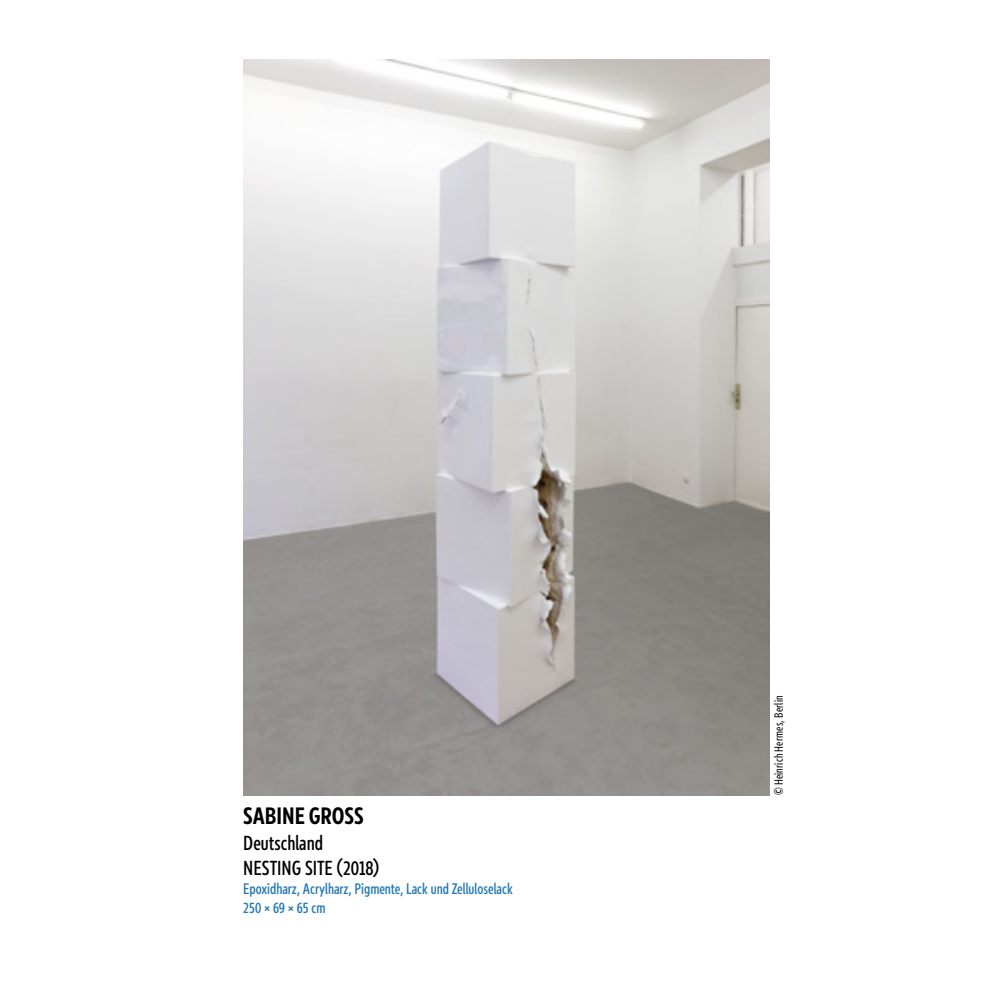
<style>
.page{position:relative;width:993px;height:993px;background:#fff}
.page>*{position:absolute;margin:0;border:0;box-sizing:border-box;transform-origin:0 0}
.t1{font:700 24.5px "Europea Narrow";color:#000}
.t2{font:500 21px/25.2px "Europea Narrow";color:#000}
.t3{font:500 15.75px/18.9px "Europea Narrow";color:#2178b5}
.t4{font:12.25px "Europea Narrow";letter-spacing:.015em;color:#000}
</style>
<div class="page">
<img style="left:243px;top:60px;width:526px;height:735px">
<h1 class="t1" style="left:243px;top:796px;width:122px">SABINE GROSS</h1>
<h2 class="t2" style="left:243px;top:828px;width:138px">Deutschland<br>NESTING SITE (2018)</h2>
<p class="t3" style="left:243px;top:877px;width:271px">Epoxidharz, Acrylharz, Pigmente, Lack und Zelluloselack<br>250 × 69 × 65 cm</p>
<p class="t4" style="left:769px;top:795px;width:101px;rotate:-90deg">© Heinrich Hermes, Berlin</p>
</div>
